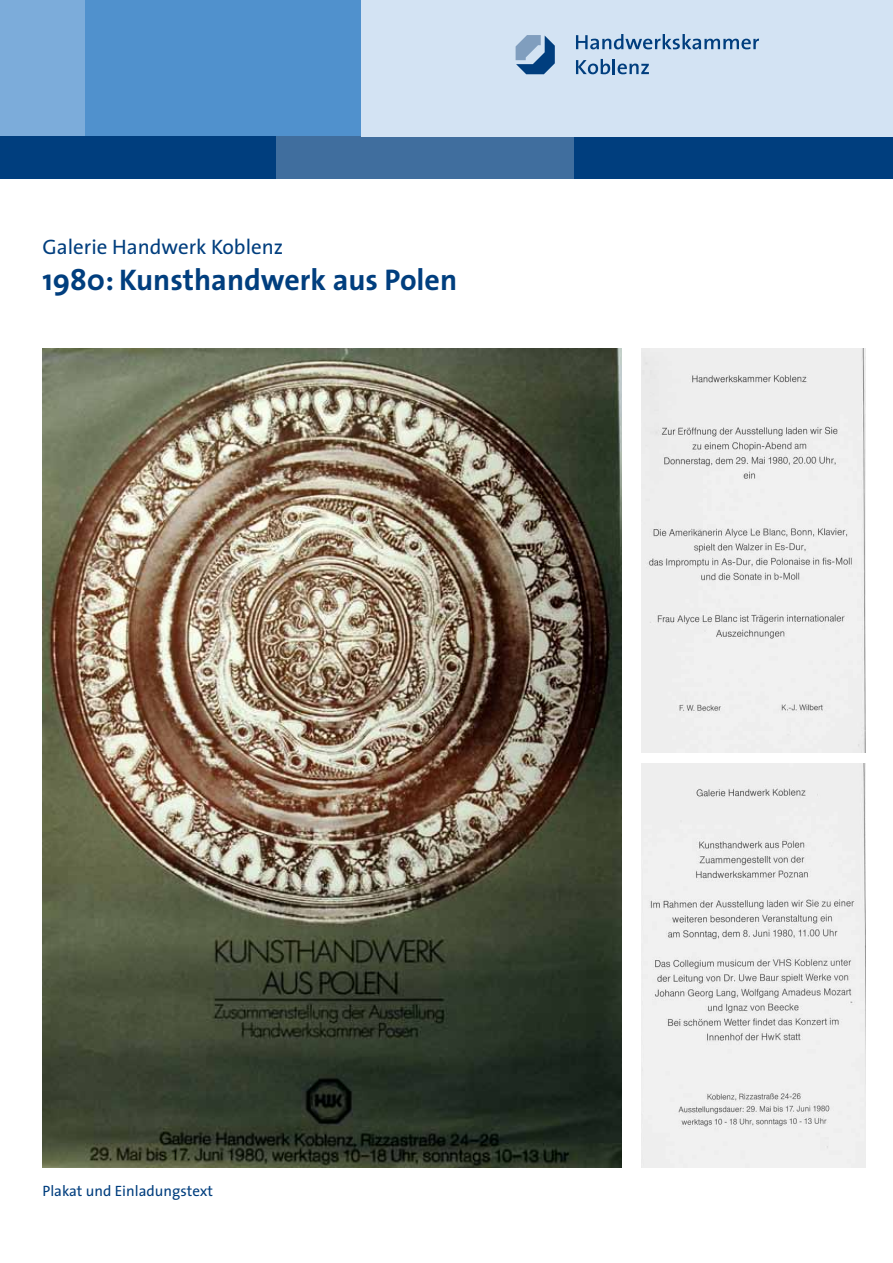
<style>
.page{position:relative;width:893px;height:1263px;background:#fff}
.page>*{position:absolute;margin:0;border:0;box-sizing:border-box;transform-origin:0 0}
.t1{font:700 30px "The Sans";color:#003e7e}
.t2{font:21px "The Sans";color:#003e7e}
.t3{font:15px "The Sans";color:#003e7e}
</style>
<div class="page">
<div style="left:0;top:0;width:85px;height:136px;background:#7cacda"></div>
<div style="left:85px;top:0;width:340px;height:136px;background:#5091cd"></div>
<div style="left:574px;top:136px;width:319px;height:43px;background:#003e7e"></div>
<div style="left:0;top:136px;width:276px;height:43px;background:#003e7e"></div>
<div style="left:276px;top:136px;width:298px;height:43px;background:#406e9e"></div>
<div style="left:361px;top:0;width:532px;height:136px;background:#d3e3f3"></div>
<svg style="left:576px;top:34px;width:183px;height:15px"></svg>
<svg style="left:576px;top:59px;width:73px;height:15px"></svg>
<svg style="left:516px;top:35px;width:39px;height:39px"></svg>
<img style="left:642px;top:349px;width:223px;height:404px">
<img style="left:43px;top:349px;width:579px;height:818px">
<img style="left:642px;top:763px;width:223px;height:404px">
<p class="t2" style="left:43px;top:233px;width:242px">Galerie Handwerk Koblenz</p>
<p class="t1" style="left:43px;top:261px;width:416px">1980: Kunsthandwerk aus Polen</p>
<p class="t3" style="left:43px;top:1181px;width:172px">Plakat und Einladungstext</p>
</div>
